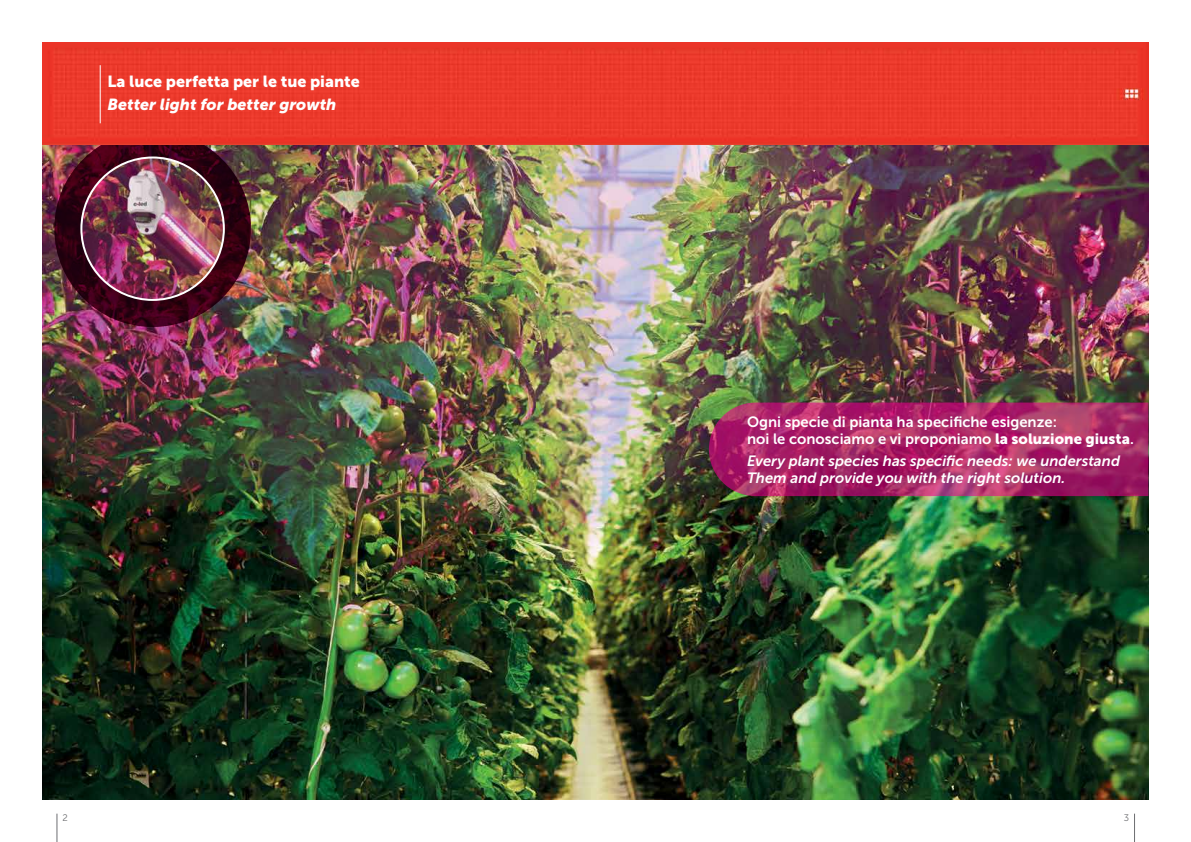
<style>
.page{position:relative;width:1191px;height:842px;background:#fff}
.page>*{position:absolute;margin:0;border:0;box-sizing:border-box;transform-origin:0 0}
.t1{font:16px "Museo Sans 900";color:#fff}
.t2{font:italic 16px "Museo Sans 900";color:#fff}
.t3{font:14.8px/17.3px "Museo Sans 700";color:#fff}
.t4{font:italic 14.8px/17.3px "Museo Sans 700";color:#fff}
.t5{font:9.5px "Museo Sans 300";color:#6d6e71}
.s1{font-family:"Museo Sans 900"}
</style>
<div class="page">
<svg style="left:57px;top:814px;width:1px;height:28px"></svg>
<svg style="left:1134px;top:814px;width:1px;height:28px"></svg>
<img style="left:43px;top:43px;width:1105px;height:756px">
<div style="left:54px;top:130px;width:197px;height:197px;border:54px solid #ec008c;border-radius:50%"></div>
<img style="left:81px;top:157px;width:143px;height:143px;border-radius:71px">
<hr style="left:100px;top:65px;width:1px;height:58px;background:#fff">
<svg style="left:709px;top:403px;width:439px;height:93px"></svg>
<p class="t1" style="left:108px;top:72px;width:254px">La luce perfetta per le tue piante</p>
<p class="t2" style="left:108px;top:95px;width:230px">Better light for better growth</p>
<p class="t3" style="left:747px;top:413px;width:388px">Ogni specie di pianta ha specifiche esigenze:<br>noi le conosciamo e vi proponiamo <span class="s1">la soluzione giusta</span>.</p>
<p class="t4" style="left:747px;top:452px;width:374px">Every plant species has specific needs: we understand<br>Them and provide you with the right solution.</p>
<p class="t5" style="left:62px;top:812px;width:7px">2</p>
<p class="t5" style="left:1123px;top:812px;width:7px">3</p>
</div>
